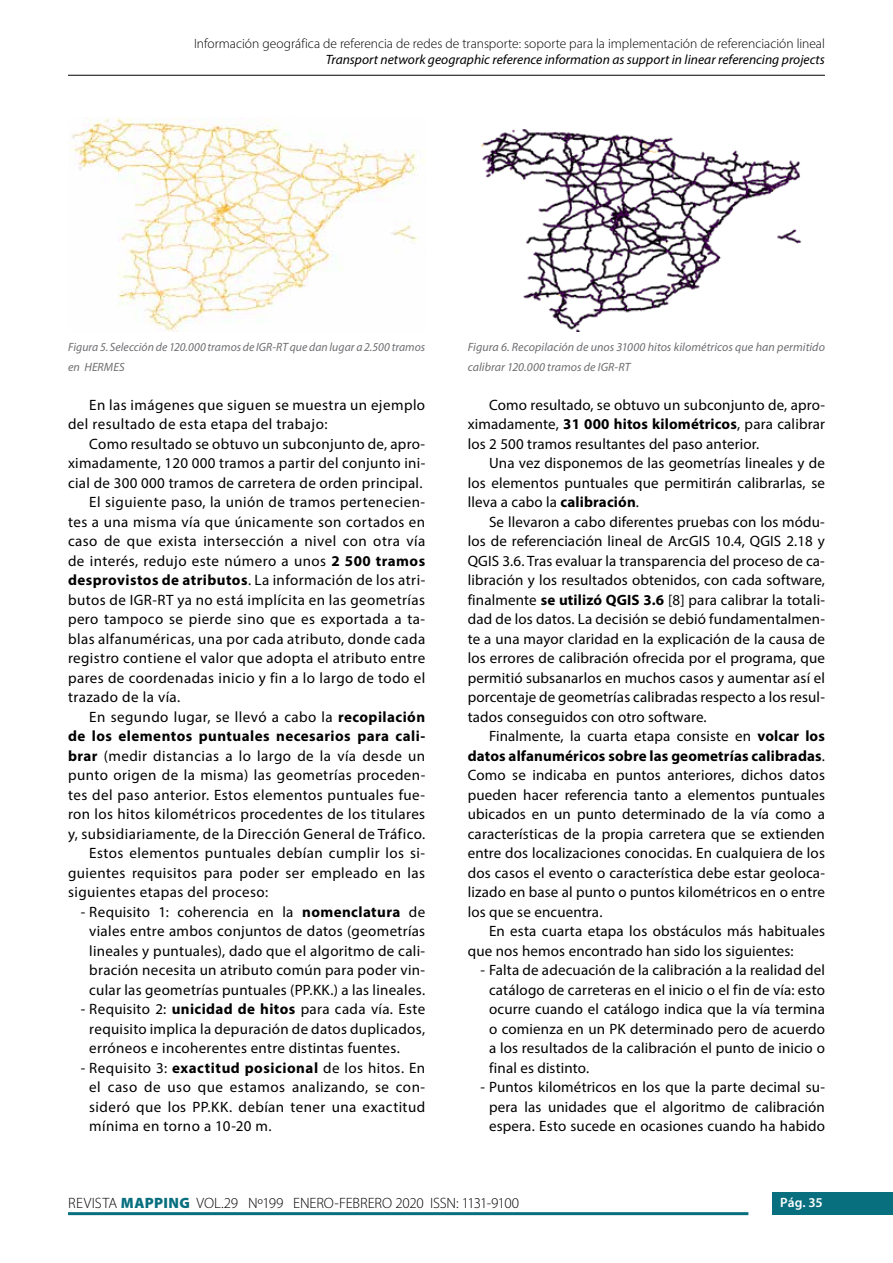
<style>
.page{position:relative;width:893px;height:1263px;background:#fff}
.page>*{position:absolute;margin:0;border:0;box-sizing:border-box;transform-origin:0 0}
.t1{font:15px/19.5px "Myriad Pro";letter-spacing:.025em;color:#000;text-align:justify}
.t2{font:300 15px "Myriad Pro";letter-spacing:-.015em;color:#000}
.t3{font:700 15px "Myriad Pro";letter-spacing:.03em;color:#000}
.t4{font:300 13.5px "Myriad Pro";color:#000}
.t5{font:italic 13.5px "Myriad Pro";letter-spacing:.005em;color:#000}
.t6{font:600 13.5px "Myriad Pro";color:#fff}
.t7{font:italic 12px/19.5px "Myriad Pro";letter-spacing:.005em;color:#6d6e71}
.s1{font-weight:700}
.s2{font-weight:900;color:#086f7f}
</style>
<div class="page">
<div style="left:772px;top:1193px;width:121px;height:22px;background:#086f7f"></div>
<hr style="left:68px;top:1212px;width:680px;height:3px;background:#086f7f">
<hr style="left:68px;top:75px;width:757px;height:1px;background:#000">
<img style="left:71px;top:117px;width:354px;height:215px">
<img style="left:481px;top:129px;width:321px;height:202px">
<p class="t4" style="left:194px;top:36px;width:632px">Información geográfica de referencia de redes de transporte: soporte para la implementación de referenciación lineal</p>
<p class="t5" style="left:326px;top:52px;width:501px">Transport network geographic reference information as support in linear referencing projects</p>
<p class="t7" style="left:68px;top:337px;width:359px">Figura 5. Selección de 120.000 tramos de IGR-RT que dan lugar a 2.500 tramos en HERMES</p>
<p class="t7" style="left:468px;top:337px;width:359px">Figura 6. Recopilación de unos 31000 hitos kilométricos que han permitido calibrar 120.000 tramos de IGR-RT</p>
<p class="t1" style="left:68px;top:394px;width:359px;text-indent:21px">En las imágenes que siguen se muestra un ejemplo del resultado de esta etapa del trabajo:</p>
<p class="t1" style="left:89px;top:433px;width:337px">Como resultado se obtuvo un subconjunto de, apro-</p>
<p class="t1" style="left:68px;top:453px;width:359px">ximadamente, 120 000 tramos a partir del conjunto ini-</p>
<p class="t1" style="left:68px;top:472px;width:356px">cial de 300 000 tramos de carretera de orden principal.</p>
<p class="t1" style="left:89px;top:492px;width:337px">El siguiente paso, la unión de tramos pertenecien-</p>
<p class="t1" style="left:68px;top:511px;width:359px">tes a una misma vía que únicamente son cortados en</p>
<p class="t1" style="left:68px;top:531px;width:359px">caso de que exista intersección a nivel con otra vía</p>
<p class="t1" style="left:68px;top:550px;width:359px">de interés, redujo este número a unos <span class="s1">2 500 tramos</span></p>
<p class="t1" style="left:68px;top:570px;width:359px"><span class="s1">desprovistos de atributos</span>. La información de los atri-</p>
<p class="t1" style="left:68px;top:589px;width:359px">butos de IGR-RT ya no está implícita en las geometrías</p>
<p class="t1" style="left:68px;top:609px;width:359px">pero tampoco se pierde sino que es exportada a ta-</p>
<p class="t1" style="left:68px;top:628px;width:359px">blas alfanuméricas, una por cada atributo, donde cada</p>
<p class="t1" style="left:68px;top:648px;width:359px">registro contiene el valor que adopta el atributo entre</p>
<p class="t1" style="left:68px;top:667px;width:359px">pares de coordenadas inicio y fin a lo largo de todo el</p>
<p class="t1" style="left:68px;top:687px;width:114px">trazado de la vía.</p>
<p class="t1" style="left:89px;top:706px;width:337px">En segundo lugar, se llevó a cabo la <span class="s1">recopilación</span></p>
<p class="t3" style="left:68px;top:726px;width:359px">de los elementos puntuales necesarios para cali-</p>
<p class="t1" style="left:68px;top:745px;width:359px"><span class="s1">brar</span> (medir distancias a lo largo de la vía desde un</p>
<p class="t1" style="left:68px;top:765px;width:359px">punto origen de la misma) las geometrías proceden-</p>
<p class="t1" style="left:68px;top:784px;width:359px">tes del paso anterior. Estos elementos puntuales fue-</p>
<p class="t1" style="left:68px;top:804px;width:359px">ron los hitos kilométricos procedentes de los titulares</p>
<p class="t1" style="left:68px;top:823px;width:359px">y, subsidiariamente, de la Dirección General de Tráfico.</p>
<p class="t1" style="left:89px;top:843px;width:337px">Estos elementos puntuales debían cumplir los si-</p>
<p class="t1" style="left:68px;top:862px;width:359px">guientes requisitos para poder ser empleado en las</p>
<p class="t1" style="left:68px;top:882px;width:202px">siguientes etapas del proceso:</p>
<p class="t1" style="left:81px;top:901px;width:346px;text-align:center">- Requisito 1: coherencia en la <span class="s1">nomenclatura</span> de viales entre ambos conjuntos de datos (geometrías lineales y puntuales), dado que el algoritmo de cali&shy;bración necesita un atributo común para poder vin&shy;cular las geometrías puntuales (PP.KK.) a las lineales.</p>
<p class="t1" style="left:89px;top:999px;width:337px;text-indent:-9px">- Requisito 2: <span class="s1">unicidad de hitos</span> para cada vía. Este requisito implica la depuración de datos duplicados, erróneos e incoherentes entre distintas fuentes.</p>
<p class="t1" style="left:89px;top:1057px;width:337px;text-indent:-9px">- Requisito 3: <span class="s1">exactitud posicional</span> de los hitos. En el caso de uso que estamos analizando, se con&shy;sideró que los PP.KK. debían tener una exactitud mínima en torno a 10-20 m.</p>
<p class="t1" style="left:468px;top:394px;width:359px;text-indent:21px">Como resultado, se obtuvo un subconjunto de, apro&shy;ximadamente, <span class="s1">31 000 hitos kilométricos</span>, para calibrar los 2 500 tramos resultantes del paso anterior.</p>
<p class="t1" style="left:468px;top:453px;width:359px;text-indent:21px">Una vez disponemos de las geometrías lineales y de los elementos puntuales que permitirán calibrarlas, se lleva a cabo la <span class="s1">calibración</span>.</p>
<p class="t1" style="left:468px;top:511px;width:359px;text-indent:21px">Se llevaron a cabo diferentes pruebas con los módu&shy;los de referenciación lineal de ArcGIS 10.4, QGIS 2.18 y QGIS 3.6. Tras evaluar la transparencia del proceso de ca&shy;libración y los resultados obtenidos, con cada software, finalmente <span class="s1">se utilizó QGIS 3.6</span> [8] para calibrar la totali&shy;dad de los datos. La decisión se debió fundamentalmen&shy;te a una mayor claridad en la explicación de la causa de los errores de calibración ofrecida por el programa, que permitió subsanarlos en muchos casos y aumentar así el porcentaje de geometrías calibradas respecto a los resul&shy;tados conseguidos con otro software.</p>
<p class="t1" style="left:468px;top:726px;width:359px;text-indent:21px">Finalmente, la cuarta etapa consiste en <span class="s1">volcar los datos alfanuméricos sobre las geometrías calibradas</span>.<br>Como se indicaba en puntos anteriores, dichos datos pueden hacer referencia tanto a elementos puntuales ubicados en un punto determinado de la vía como a características de la propia carretera que se extienden entre dos localizaciones conocidas. En cualquiera de los dos casos el evento o característica debe estar geoloca&shy;lizado en base al punto o puntos kilométricos en o entre los que se encuentra.</p>
<p class="t1" style="left:468px;top:921px;width:359px;text-indent:21px">En esta cuarta etapa los obstáculos más habituales que nos hemos encontrado han sido los siguientes:</p>
<p class="t1" style="left:489px;top:960px;width:337px;text-indent:-9px">- Falta de adecuación de la calibración a la realidad del catálogo de carreteras en el inicio o el fin de vía: esto ocurre cuando el catálogo indica que la vía termina o comienza en un PK determinado pero de acuerdo a los resultados de la calibración el punto de inicio o final es distinto.</p>
<p class="t1" style="left:480px;top:1077px;width:346px;text-align:center">- Puntos kilométricos en los que la parte decimal su&shy;pera las unidades que el algoritmo de calibración espera. Esto sucede en ocasiones cuando ha habido</p>
<p class="t2" style="left:68px;top:1194px;width:453px">REVISTA <span class="s2">MAPPING</span> VOL.29 Nº199 ENERO-FEBRERO 2020 ISSN: 1131-9100</p>
<p class="t6" style="left:780px;top:1194px;width:44px">Pág. 35</p>
</div>
